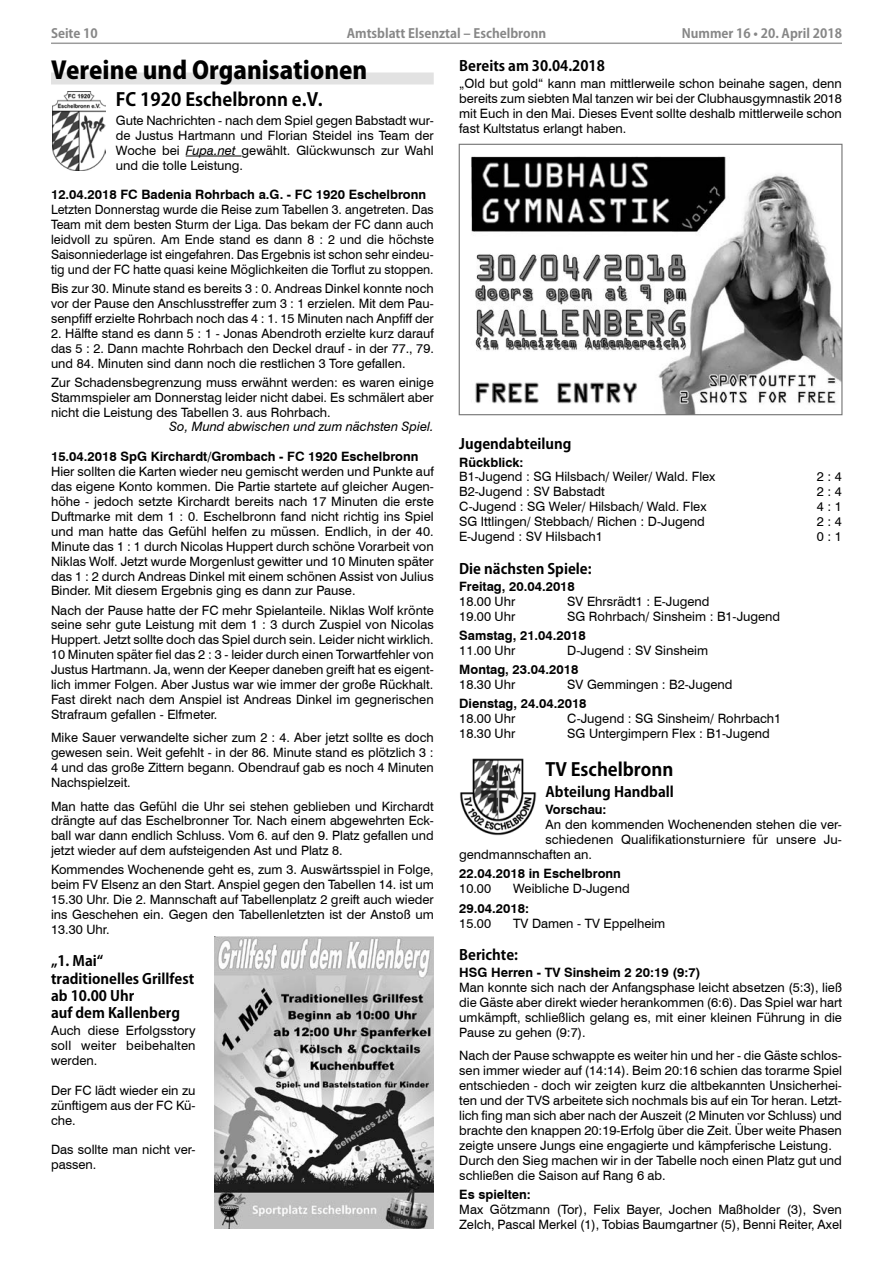
<style>
.page{position:relative;width:893px;height:1263px;background:#fff}
.page>*{position:absolute;margin:0;border:0;box-sizing:border-box;transform-origin:0 0}
.t1{font:800 24px "Koz Go Pro";color:#000}
.t2{font:700 18px "Koz Go Pro";color:#000}
.t3{font:700 14.25px/17.2px "Koz Go Pro";color:#000}
.t4{font:12.9px/14.9px "Swiss 721 BT";color:#000;text-align:justify}
.t5{font:700 12.9px "Swiss 721 BT";color:#000}
.t6{font:italic 12.9px "Swiss 721 BT";color:#000}
.t7{font:700 12.75px "Koz Go Pro";color:#878787}
.s1{font-style:italic}
</style>
<div class="page">
<hr style="left:51px;top:43px;width:791px;height:1px;background:#9c9c9c">
<div style="left:51px;top:72px;width:383px;height:12px;background:#e2e2e2"></div>
<hr style="left:186px;top:156px;width:55px;height:1px;background:#000">
<img style="left:52px;top:92px;width:53px;height:78px">
<img style="left:214px;top:936px;width:220px;height:293px">
<img style="left:471px;top:156px;width:369px;height:257px">
<div style="left:459px;top:144px;width:383px;height:271px;border:1px solid #737373"></div>
<img style="left:460px;top:758px;width:77px;height:77px">
<p class="t7" style="left:51px;top:25px;width:48px">Seite 10</p>
<p class="t7" style="left:347px;top:25px;width:201px">Amtsblatt Elsenztal – Eschelbronn</p>
<p class="t7" style="left:682px;top:25px;width:162px">Nummer 16 • 20. April 2018</p>
<h1 class="t1" style="left:51px;top:54px;width:318px">Vereine und Organisationen</h1>
<h2 class="t2" style="left:116px;top:87px;width:208px">FC 1920 Eschelbronn e.V.</h2>
<p class="t4" style="left:116px;top:112px;width:319px">Gute Nachrichten - nach dem Spiel gegen Babstadt wur&shy;de Justus Hartmann und Florian Steidel ins Team der Woche bei <span class="s1">Fupa.net</span> gewählt. Glückwunsch zur Wahl und die tolle Leistung.</p>
<p class="t5" style="left:51px;top:186px;width:377px">12.04.2018 FC Badenia Rohrbach a.G. - FC 1920 Eschelbronn</p>
<p class="t4" style="left:51px;top:202px;width:384px">Letzten Donnerstag wurde die Reise zum Tabellen 3. angetreten. Das Team mit dem besten Sturm der Liga. Das bekam der FC dann auch leidvoll zu spüren. Am Ende stand es dann 8 : 2 und die höchste Saisonniederlage ist eingefahren. Das Ergebnis ist schon sehr eindeu&shy;tig und der FC hatte quasi keine Möglichkeiten die Torflut zu stoppen.</p>
<p class="t4" style="left:51px;top:281px;width:384px">Bis zur 30. Minute stand es bereits 3 : 0. Andreas Dinkel konnte noch vor der Pause den Anschlusstreffer zum 3 : 1 erzielen. Mit dem Pau&shy;senpfiff erzielte Rohrbach noch das 4 : 1. 15 Minuten nach Anpfiff der</p>
<p class="t4" style="left:51px;top:325px;width:384px">2. Hälfte stand es dann 5 : 1 - Jonas Abendroth erzielte kurz darauf das 5 : 2. Dann machte Rohrbach den Deckel drauf - in der 77., 79. und 84. Minuten sind dann noch die restlichen 3 Tore gefallen.</p>
<p class="t4" style="left:51px;top:374px;width:384px">Zur Schadensbegrenzung muss erwähnt werden: es waren einige Stammspieler am Donnerstag leider nicht dabei. Es schmälert aber nicht die Leistung des Tabellen 3. aus Rohrbach.</p>
<p class="t6" style="left:170px;top:418px;width:266px">So, Mund abwischen und zum nächsten Spiel.</p>
<p class="t5" style="left:51px;top:448px;width:369px">15.04.2018 SpG Kirchardt/Grombach - FC 1920 Eschelbronn</p>
<p class="t4" style="left:51px;top:464px;width:384px">Hier sollten die Karten wieder neu gemischt werden und Punkte auf das eigene Konto kommen. Die Partie startete auf gleicher Augen&shy;höhe - jedoch setzte Kirchardt bereits nach 17 Minuten die erste Duftmarke mit dem 1 : 0. Eschelbronn fand nicht richtig ins Spiel und man hatte das Gefühl helfen zu müssen. Endlich, in der 40.<br>Minute das 1 : 1 durch Nicolas Huppert durch schöne Vorarbeit von Niklas Wolf. Jetzt wurde Morgenlust gewitter und 10 Minuten später das 1 : 2 durch Andreas Dinkel mit einem schönen Assist von Julius Binder. Mit diesem Ergebnis ging es dann zur Pause.</p>
<p class="t4" style="left:51px;top:602px;width:384px">Nach der Pause hatte der FC mehr Spielanteile. Niklas Wolf krönte seine sehr gute Leistung mit dem 1 : 3 durch Zuspiel von Nicolas Huppert. Jetzt sollte doch das Spiel durch sein. Leider nicht wirklich.<br>10 Minuten später fiel das 2 : 3 - leider durch einen Torwartfehler von Justus Hartmann. Ja, wenn der Keeper daneben greift hat es eigent&shy;lich immer Folgen. Aber Justus war wie immer der große Rückhalt.<br>Fast direkt nach dem Anspiel ist Andreas Dinkel im gegnerischen Strafraum gefallen - Elfmeter.</p>
<p class="t4" style="left:51px;top:730px;width:384px">Mike Sauer verwandelte sicher zum 2 : 4. Aber jetzt sollte es doch gewesen sein. Weit gefehlt - in der 86. Minute stand es plötzlich 3 :<br>4 und das große Zittern begann. Obendrauf gab es noch 4 Minuten Nachspielzeit.</p>
<p class="t4" style="left:51px;top:798px;width:384px">Man hatte das Gefühl die Uhr sei stehen geblieben und Kirchardt drängte auf das Eschelbronner Tor. Nach einem abgewehrten Eck&shy;ball war dann endlich Schluss. Vom 6. auf den 9. Platz gefallen und jetzt wieder auf dem aufsteigenden Ast und Platz 8.</p>
<p class="t4" style="left:51px;top:862px;width:384px">Kommendes Wochenende geht es, zum 3. Auswärtsspiel in Folge, beim FV Elsenz an den Start. Anspiel gegen den Tabellen 14. ist um 15.30 Uhr. Die 2. Mannschaft auf Tabellenplatz 2 greift auch wieder ins Geschehen ein. Gegen den Tabellenletzten ist der Anstoß um 13.30 Uhr.</p>
<p class="t3" style="left:51px;top:953px;width:145px">„1. Mai“ traditionelles Grillfest ab 10.00 Uhr<br>auf dem Kallenberg</p>
<p class="t4" style="left:51px;top:1023px;width:146px">Auch diese Erfolgsstory soll weiter beibehalten werden.</p>
<p class="t4" style="left:51px;top:1082px;width:146px">Der FC lädt wieder ein zu zünftigem aus der FC Kü&shy;che.</p>
<p class="t4" style="left:51px;top:1142px;width:146px">Das sollte man nicht ver&shy;passen.</p>
<p class="t3" style="left:459px;top:58px;width:147px">Bereits am 30.04.2018</p>
<p class="t4" style="left:459px;top:75px;width:384px">„Old but gold“ kann man mittlerweile schon beinahe sagen, denn bereits zum siebten Mal tanzen wir bei der Clubhausgymnastik 2018 mit Euch in den Mai. Dieses Event sollte deshalb mittlerweile schon fast Kultstatus erlangt haben.</p>
<p class="t3" style="left:459px;top:436px;width:114px">Jugendabteilung</p>
<p class="t5" style="left:459px;top:453px;width:66px">Rückblick:</p>
<p class="t4" style="left:459px;top:469px;width:258px">B1-Jugend : SG Hilsbach/ Weiler/ Wald. Flex</p>
<p class="t4" style="left:817px;top:469px;width:27px">2:4</p>
<p class="t4" style="left:459px;top:484px;width:147px">B2-Jugend : SV Babstadt</p>
<p class="t4" style="left:817px;top:484px;width:27px">2 : 4</p>
<p class="t4" style="left:459px;top:499px;width:249px">C-Jugend : SG Weler/ Hilsbach/ Wald. Flex</p>
<p class="t4" style="left:817px;top:499px;width:27px">4:1</p>
<p class="t4" style="left:459px;top:514px;width:247px">SG Ittlingen/ Stebbach/ Richen : D-Jugend</p>
<p class="t4" style="left:817px;top:514px;width:27px">2 : 4</p>
<p class="t4" style="left:459px;top:529px;width:145px">E-Jugend : SV Hilsbach1</p>
<p class="t4" style="left:817px;top:529px;width:27px">0 : 1</p>
<p class="t3" style="left:459px;top:561px;width:134px">Die nächsten Spiele:</p>
<p class="t5" style="left:459px;top:577px;width:117px">Freitag, 20.04.2018</p>
<p class="t4" style="left:459px;top:593px;width:58px">18.00 Uhr</p>
<p class="t4" style="left:567px;top:593px;width:144px">SV Ehrsrädt1 : E-Jugend</p>
<p class="t4" style="left:459px;top:608px;width:58px">19.00 Uhr</p>
<p class="t4" style="left:567px;top:608px;width:214px">SG Rohrbach/ Sinsheim : B1-Jugend</p>
<p class="t5" style="left:459px;top:626px;width:128px">Samstag, 21.04.2018</p>
<p class="t4" style="left:459px;top:642px;width:58px">11.00 Uhr</p>
<p class="t4" style="left:567px;top:642px;width:142px">D-Jugend : SV Sinsheim</p>
<p class="t5" style="left:459px;top:660px;width:121px">Montag, 23.04.2018</p>
<p class="t4" style="left:459px;top:676px;width:58px">18.30 Uhr</p>
<p class="t4" style="left:567px;top:676px;width:167px">SV Gemmingen : B2-Jugend</p>
<p class="t5" style="left:459px;top:695px;width:129px">Dienstag, 24.04.2018</p>
<p class="t4" style="left:459px;top:710px;width:58px">18.00 Uhr</p>
<p class="t4" style="left:567px;top:710px;width:215px">C-Jugend : SG Sinsheim/ Rohrbach1</p>
<p class="t4" style="left:459px;top:725px;width:58px">18.30 Uhr</p>
<p class="t4" style="left:567px;top:725px;width:204px">SG Untergimpern Flex : B1-Jugend</p>
<h2 class="t2" style="left:545px;top:757px;width:130px">TV Eschelbronn</h2>
<p class="t3" style="left:545px;top:784px;width:130px">Abteilung Handball</p>
<p class="t5" style="left:545px;top:801px;width:63px">Vorschau:</p>
<p class="t4" style="left:545px;top:817px;width:298px">An den kommenden Wochenenden stehen die ver-</p>
<p class="t4" style="left:545px;top:832px;width:298px">schiedenen Qualifikationsturniere für unsere Ju-</p>
<p class="t4" style="left:459px;top:847px;width:134px">gendmannschaften an.</p>
<p class="t5" style="left:459px;top:865px;width:163px">22.04.2018 in Eschelbronn</p>
<p class="t4" style="left:459px;top:881px;width:33px">10.00</p>
<p class="t4" style="left:513px;top:881px;width:118px">Weibliche D-Jugend</p>
<p class="t5" style="left:459px;top:899px;width:71px">29.04.2018:</p>
<p class="t4" style="left:459px;top:915px;width:33px">15.00</p>
<p class="t4" style="left:513px;top:915px;width:154px">TV Damen - TV Eppelheim</p>
<p class="t3" style="left:459px;top:947px;width:60px">Berichte:</p>
<p class="t5" style="left:459px;top:963px;width:243px">HSG Herren - TV Sinsheim 2 20:19 (9:7)</p>
<p class="t4" style="left:459px;top:979px;width:384px">Man konnte sich nach der Anfangsphase leicht absetzen (5:3), ließ die Gäste aber direkt wieder herankommen (6:6). Das Spiel war hart umkämpft, schließlich gelang es, mit einer kleinen Führung in die Pause zu gehen (9:7).</p>
<p class="t4" style="left:459px;top:1047px;width:384px;text-align:left">Nach der Pause schwappte es weiter hin und her - die Gäste schlos&shy;sen immer wieder auf (14:14). Beim 20:16 schien das torarme Spiel entschieden - doch wir zeigten kurz die altbekannten Unsicherhei&shy;ten und der TVS arbeitete sich nochmals bis auf ein Tor heran. Letzt&shy;lich fing man sich aber nach der Auszeit (2 Minuten vor Schluss) und brachte den knappen 20:19-Erfolg über die Zeit. Über weite Phasen zeigte unsere Jungs eine engagierte und kämpferische Leistung.<br>Durch den Sieg machen wir in der Tabelle noch einen Platz gut und schließen die Saison auf Rang 6 ab.</p>
<p class="t5" style="left:459px;top:1185px;width:73px">Es spielten:</p>
<p class="t4" style="left:459px;top:1201px;width:384px">Max Götzmann (Tor), Felix Bayer, Jochen Maßholder (3), Sven<br>Zelch, Pascal Merkel (1), Tobias Baumgartner (5), Benni Reiter, Axel</p>
</div>
